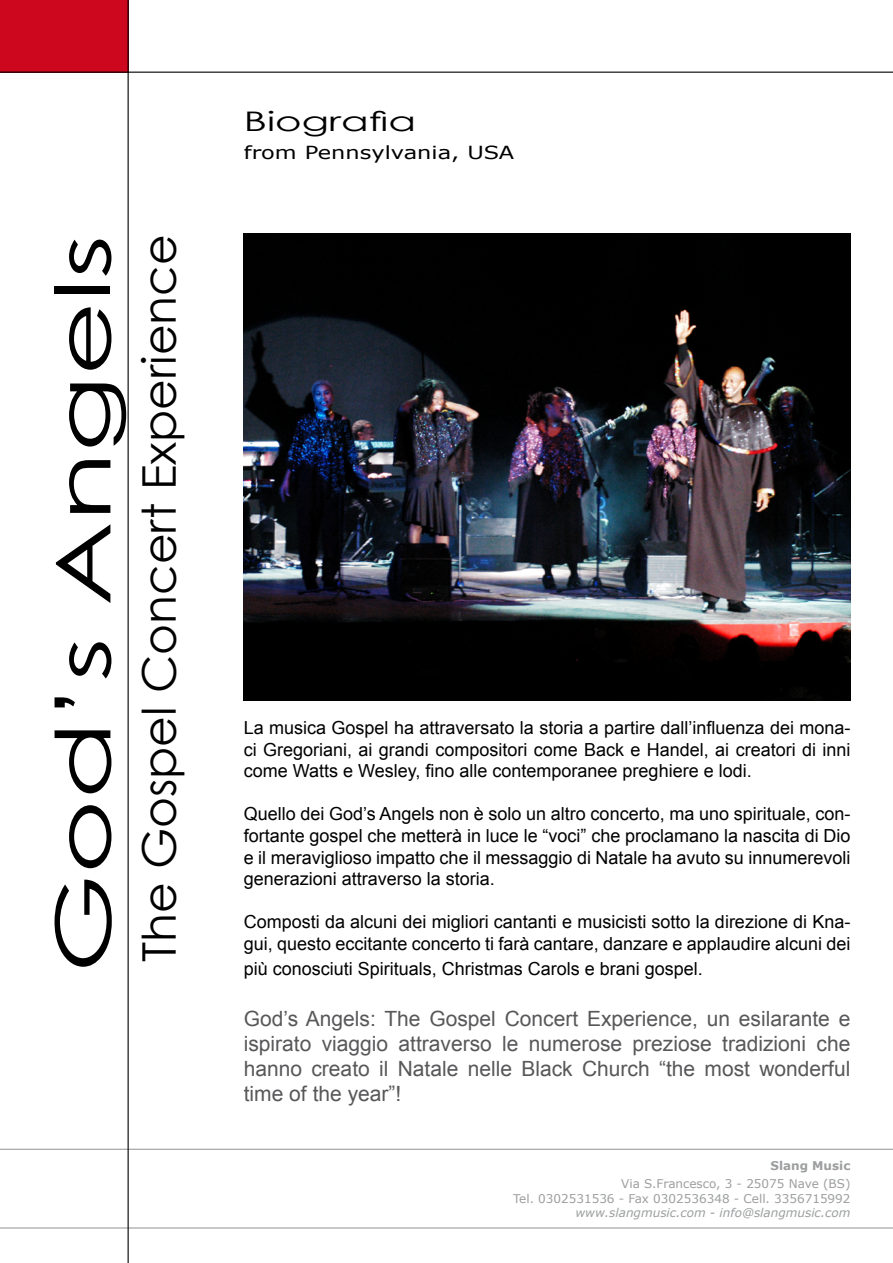
<style>
.page{position:relative;width:893px;height:1263px;background:#fff}
.page>*{position:absolute;margin:0;border:0;box-sizing:border-box;transform-origin:0 0}
.t1{font:75.9px "Century Gothic";color:#000;scale:1.5 1}
.t2{font:46.35px "Century Gothic";color:#000}
.t3{font:27px "Century Gothic";color:#000;scale:1.5 1}
.t4{font:21px/25.2px "Arial";color:#58585a;text-align:justify}
.t5{font:18px/21.6px "Arial";color:#000;text-align:justify}
.t6{font:18px "Verdana";color:#000;scale:1.25 1}
.t7{font:12px/14.4px "Verdana";color:#9c9e9f;text-align:right}
.t8{font:italic 12px "Verdana";color:#9c9e9f}
.t9{font:700 12px "Verdana";color:#9c9e9f}
</style>
<div class="page">
<hr style="left:0;top:1227px;width:893px;height:1px;background:#9c9e9f">
<hr style="left:0;top:1149px;width:893px;height:1px;background:#9c9e9f">
<div style="left:0;top:0;width:129px;height:72px;background:#cd071e"></div>
<hr style="left:0;top:72px;width:893px;height:1px;background:#000">
<hr style="left:128px;top:0;width:1px;height:1263px;background:#000">
<img style="left:244px;top:234px;width:606px;height:467px">
<h1 class="t1" style="left:37px;top:973px;width:494px;rotate:-90deg">God’s Angels</h1>
<h2 class="t2" style="left:131px;top:962px;width:729px;rotate:-90deg">The Gospel Concert Experience</h2>
<h3 class="t3" style="left:244px;top:105px;width:116px">Biografia</h3>
<p class="t6" style="left:244px;top:141px;width:218px">from Pennsylvania, USA</p>
<p class="t5" style="left:244px;top:717px;width:608px">La musica Gospel ha attraversato la storia a partire dall’influenza dei mona&shy;ci Gregoriani, ai grandi compositori come Back e Handel, ai creatori di inni come Watts e Wesley, fino alle contemporanee preghiere e lodi.</p>
<p class="t5" style="left:244px;top:803px;width:608px">Quello dei God’s Angels non è solo un altro concerto, ma uno spirituale, con&shy;fortante gospel che metterà in luce le “voci” che proclamano la nascita di Dio e il meraviglioso impatto che il messaggio di Natale ha avuto su innumerevoli generazioni attraverso la storia.</p>
<p class="t5" style="left:244px;top:911px;width:608px">Composti da alcuni dei migliori cantanti e musicisti sotto la direzione di Kna&shy;gui, questo eccitante concerto ti farà cantare, danzare e applaudire alcuni dei</p>
<p class="t5" style="left:244px;top:958px;width:461px">più conosciuti Spirituals, Christmas Carols e brani gospel.</p>
<p class="t4" style="left:244px;top:1006px;width:608px">God’s Angels: The Gospel Concert Experience, un esilarante e ispirato viaggio attraverso le numerose preziose tradizioni che hanno creato il Natale nelle Black Church “the most wonderful time of the year”!</p>
<p class="t9" style="left:771px;top:1158px;width:81px">Slang Music</p>
<p class="t7" style="left:513px;top:1177px;width:339px">Via S.Francesco, 3 - 25075 Nave (BS)<br>Tel. 0302531536 - Fax 0302536348 - Cell. 3356715992</p>
<p class="t8" style="left:575px;top:1205px;width:277px">www.slangmusic.com - info@slangmusic.com</p>
</div>
